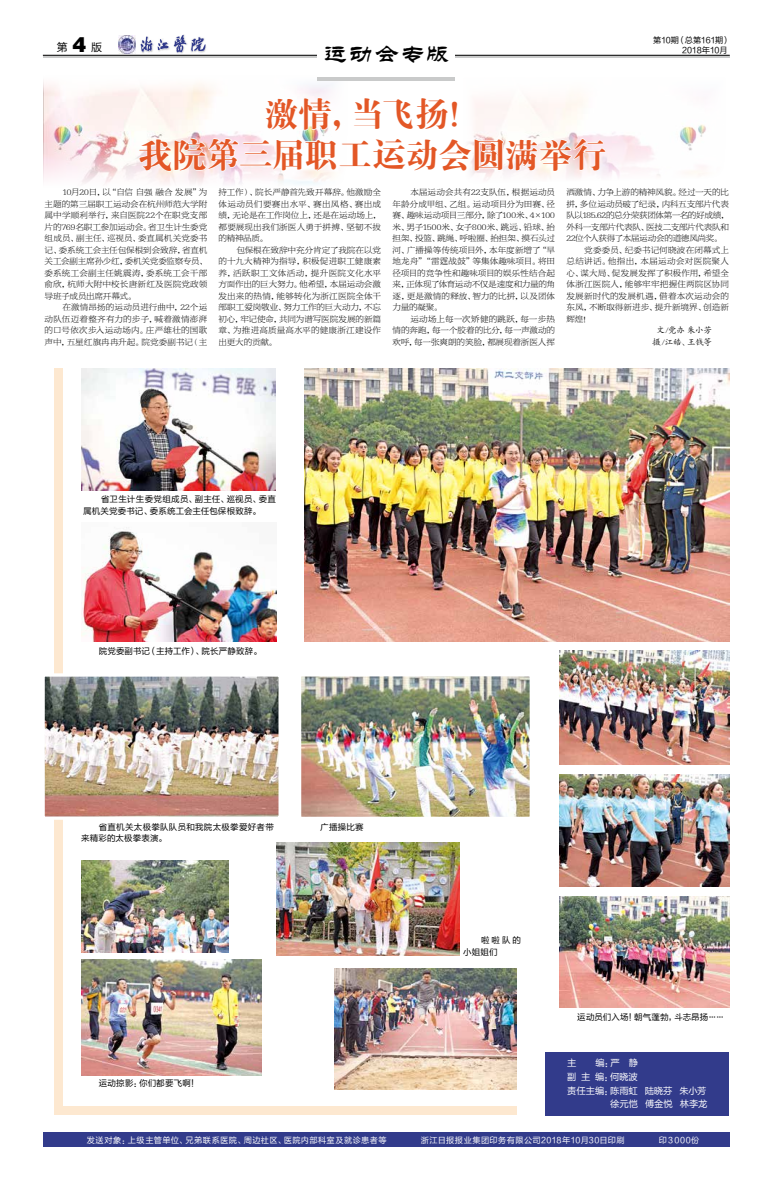
<style>
.page{position:relative;width:772px;height:1197px;background:#fff}
.page>*{position:absolute;margin:0;border:0;box-sizing:border-box;transform-origin:0 0}
.t1{font:34px/40.8px "FZDBSK GBK1 0";letter-spacing:-.02em;color:#e35726;text-align:center}
.t2{font:24px "FZL2 K GBK1 0";letter-spacing:.075em;color:#000}
.t3{font:11px "FZLTHK ZJRB GBK1 0";color:#000}
.t4{font:9.3px "FZLTHK ZJRB GBK1 0";letter-spacing:-.005em;color:#fff}
.t5{font:8.5px/11.5px "FZBYSK ZJRB GBK1 0";letter-spacing:.005em;color:#000;text-align:justify}
.t6{font:8.5px/11.5px "FZLTHK ZJRB GBK1 0";letter-spacing:.02em;color:#000}
.t7{font:8.5px "FZBYSK ZJRB GBK1 0";letter-spacing:.025em;color:#000}
.t8{font:8.5px "FZBYSK ZJRB GBK1 0";letter-spacing:-.04em;color:#000}
.t9{font:8.5px "FZBYSK ZJRB GBK1 0";letter-spacing:-.025em;color:#000}
.t10{font:8.5px "FZBYSK ZJRB GBK1 0";letter-spacing:-.03em;color:#000}
.t11{font:8.5px "FZBYSK ZJRB GBK1 0";letter-spacing:.045em;color:#000}
.t12{font:8.5px "FZBYSK ZJRB GBK1 0";letter-spacing:.03em;color:#000}
.t13{font:8.5px/11.5px "FZKTK GBK1 0";letter-spacing:-.045em;color:#000;text-align:center}
.t14{font:8.5px/11.5px "FZLTHK ZJRB GBK1 0";letter-spacing:.13em;color:#000}
.t15{font:8.2px "FZLTHK ZJRB GBK1 0";letter-spacing:.045em;color:#fff}
.t16{font:8.2px "FZLTHK ZJRB GBK1 0";letter-spacing:-.03em;color:#000}
.s1{font-family:"Swiss 721 BT";font-weight:900;font-size:21px}
</style>
<div class="page">
<img style="left:559px;top:896px;width:169px;height:111px">
<img style="left:43px;top:80px;width:308px;height:105px">
<img style="left:471px;top:94px;width:235px;height:86px">
<img style="left:119px;top:36px;width:17px;height:17px">
<svg style="left:140px;top:35px;width:66px;height:18px"></svg>
<hr style="left:43px;top:55px;width:686px;height:3px;background:#c9caca">
<hr style="left:43px;top:55px;width:686px;height:1px;background:#000">
<svg style="left:317px;top:77px;width:137px;height:3px"></svg>
<div style="left:317px;top:54px;width:137px;height:22px;background:#fff"></div>
<div style="left:43px;top:1132px;width:685px;height:14px;background:#323b8b"></div>
<svg style="left:138px;top:97px;width:468px;height:75px"></svg>
<div style="left:545px;top:1051px;width:183px;height:63px;background:#323b8b"></div>
<img style="left:81px;top:959px;width:180px;height:116px">
<img style="left:559px;top:651px;width:169px;height:113px">
<div style="left:55px;top:369px;width:8px;height:745px;background:#fde8d0"></div>
<img style="left:334px;top:968px;width:182px;height:121px">
<img style="left:304px;top:369px;width:424px;height:272px">
<img style="left:559px;top:774px;width:169px;height:112px">
<img style="left:81px;top:860px;width:147px;height:92px">
<img style="left:276px;top:842px;width:183px;height:113px">
<img style="left:81px;top:527px;width:195px;height:114px">
<img style="left:81px;top:369px;width:194px;height:121px">
<div style="left:55px;top:1106px;width:461px;height:8px;background:#fde8d0"></div>
<img style="left:45px;top:677px;width:232px;height:138px">
<div style="left:41px;top:673px;width:240px;height:146px;border:3px solid #fff"></div>
<img style="left:302px;top:677px;width:226px;height:138px">
<div style="left:298px;top:673px;width:234px;height:146px;border:3px solid #fff"></div>
<p class="t3" style="left:57px;top:41px;width:47px">第<span class="s1">4</span>版</p>
<p class="t16" style="left:652px;top:35px;width:79px">第10期（总第161期）</p>
<h2 class="t2" style="left:323px;top:41px;width:128px">运动会专版</h2>
<p class="t16" style="left:681px;top:46px;width:47px">2018年10月</p>
<h1 class="t1" style="left:139px;top:95px;width:468px">激情，当飞扬！<br>我院第三届职工运动会圆满举行</h1>
<p class="t5" style="left:45px;top:187px;width:164px;text-indent:18px">10月20日，以“自信 自强 融合 发展”为主题的第三届职工运动会在杭州师范大学附属中学顺利举行，来自医院22个在职党支部片的769名职工参加运动会。省卫生计生委党组成员、副主任、巡视员、委直属机关党委书记、委系统工会主任包保根到会致辞，省直机关工会副主席孙少红，委机关党委监察专员、委系统工会副主任姚震涛，委系统工会干部俞欣，杭师大附中校长唐新红及医院党政领导班子成员出席开幕式。</p>
<p class="t5" style="left:45px;top:302px;width:164px;text-indent:18px">在激情昂扬的运动员进行曲中，22个运动队伍迈着整齐有力的步子，喊着激情澎湃的口号依次步入运动场内。庄严雄壮的国歌声中，五星红旗冉冉升起。院党委副书记（主</p>
<p class="t5" style="left:218px;top:187px;width:164px">持工作）、院长严静首先致开幕辞。他激励全体运动员们要赛出水平、赛出风格、赛出成绩，无论是在工作岗位上，还是在运动场上，都要展现出我们浙医人勇于拼搏、坚韧不拔的精神品质。</p>
<p class="t5" style="left:218px;top:244px;width:164px;text-indent:18px">包保根在致辞中充分肯定了我院在以党的十九大精神为指导，积极促进职工健康素养，活跃职工文体活动，提升医院文化水平方面作出的巨大努力。他希望，本届运动会激发出来的热情，能够转化为浙江医院全体干部职工爱岗敬业、努力工作的巨大动力，不忘初心，牢记使命，共同为谱写医院发展的新篇章、为推进高质量高水平的健康浙江建设作出更大的贡献。</p>
<p class="t5" style="left:392px;top:187px;width:164px;text-indent:18px">本届运动会共有22支队伍，根据运动员年龄分成甲组、乙组。运动项目分为田赛、径赛、趣味运动项目三部分，除了100米、4×100米、男子1500米、女子800米、跳远、铅球、抬担架、投篮、跳绳、呼啦圈、抬担架、摸石头过河、广播操等传统项目外，本年度新增了“旱地龙舟”“雷霆战鼓”等集体趣味项目。将田径项目的竞争性和趣味项目的娱乐性结合起来，正体现了体育运动不仅是速度和力量的角逐，更是激情的释放、智力的比拼，以及团体力量的凝聚。</p>
<p class="t5" style="left:392px;top:313px;width:164px;text-indent:18px">运动场上每一次矫健的跳跃，每一步热情的奔跑，每一个胶着的比分，每一声激动的欢呼，每一张爽朗的笑脸，都展现着浙医人挥</p>
<p class="t5" style="left:566px;top:187px;width:164px">洒激情、力争上游的精神风貌。经过一天的比</p>
<p class="t5" style="left:566px;top:198px;width:164px">拼，多位运动员破了纪录，内科五支部片代表</p>
<p class="t8" style="left:566px;top:211px;width:164px">队以185.62的总分荣获团体第一名的好成绩，</p>
<p class="t9" style="left:566px;top:222px;width:164px">外科一支部片代表队、医技二支部片代表队和</p>
<p class="t10" style="left:566px;top:234px;width:157px">22位个人获得了本届运动会的道德风尚奖。</p>
<p class="t12" style="left:584px;top:245px;width:146px">党委委员、纪委书记何晓波在闭幕式上</p>
<p class="t11" style="left:566px;top:257px;width:164px">总结讲话。他指出，本届运动会对医院聚人</p>
<p class="t5" style="left:566px;top:267px;width:164px">心、谋大局、促发展发挥了积极作用，希望全</p>
<p class="t7" style="left:566px;top:280px;width:164px">体浙江医院人，能够牢牢把握住两院区协同</p>
<p class="t7" style="left:566px;top:291px;width:164px">发展新时代的发展机遇，借着本次运动会的</p>
<p class="t5" style="left:566px;top:302px;width:164px">东风，不断取得新进步、提升新境界、创造新</p>
<p class="t5" style="left:566px;top:313px;width:26px">辉煌！</p>
<p class="t13" style="left:652px;top:325px;width:61px">文/党办 朱小芳摄/江皓、王钱等</p>
<p class="t6" style="left:83px;top:493px;width:194px;text-indent:18px">省卫生计生委党组成员、副主任、巡视员、委直属机关党委书记、委系统工会主任包保根致辞。</p>
<p class="t6" style="left:99px;top:645px;width:164px">院党委副书记（主持工作）、院长严静致辞。</p>
<p class="t6" style="left:81px;top:821px;width:194px;text-indent:18px">省直机关太极拳队队员和我院太极拳爱好者带来精彩的太极拳表演。</p>
<p class="t6" style="left:320px;top:821px;width:45px">广播操比赛</p>
<p class="t6" style="left:99px;top:1077px;width:101px">运动掠影：你们都要飞啊！</p>
<p class="t14" style="left:463px;top:934px;width:59px;text-indent:18px">啦啦队的小姐姐们</p>
<p class="t6" style="left:577px;top:1011px;width:148px">运动员们入场！朝气蓬勃，斗志昂扬……</p>
<p class="t4" style="left:567px;top:1057px;width:11px">主</p>
<p class="t4" style="left:595px;top:1057px;width:44px">编：严　静</p>
<p class="t4" style="left:567px;top:1071px;width:72px">副 主 编：何晓波</p>
<p class="t4" style="left:567px;top:1085px;width:141px">责任主编：陈雨虹 陆晓芬 朱小芳</p>
<p class="t4" style="left:609px;top:1098px;width:99px">徐元恺 傅金悦 林李龙</p>
<p class="t15" style="left:87px;top:1135px;width:301px">发送对象：上级主管单位、兄弟联系医院、周边社区、医院内部科室及就诊患者等</p>
<p class="t15" style="left:420px;top:1135px;width:205px">浙江日报报业集团印务有限公司2018年10月30日印刷</p>
<p class="t15" style="left:658px;top:1135px;width:42px">印３000份</p>
</div>
